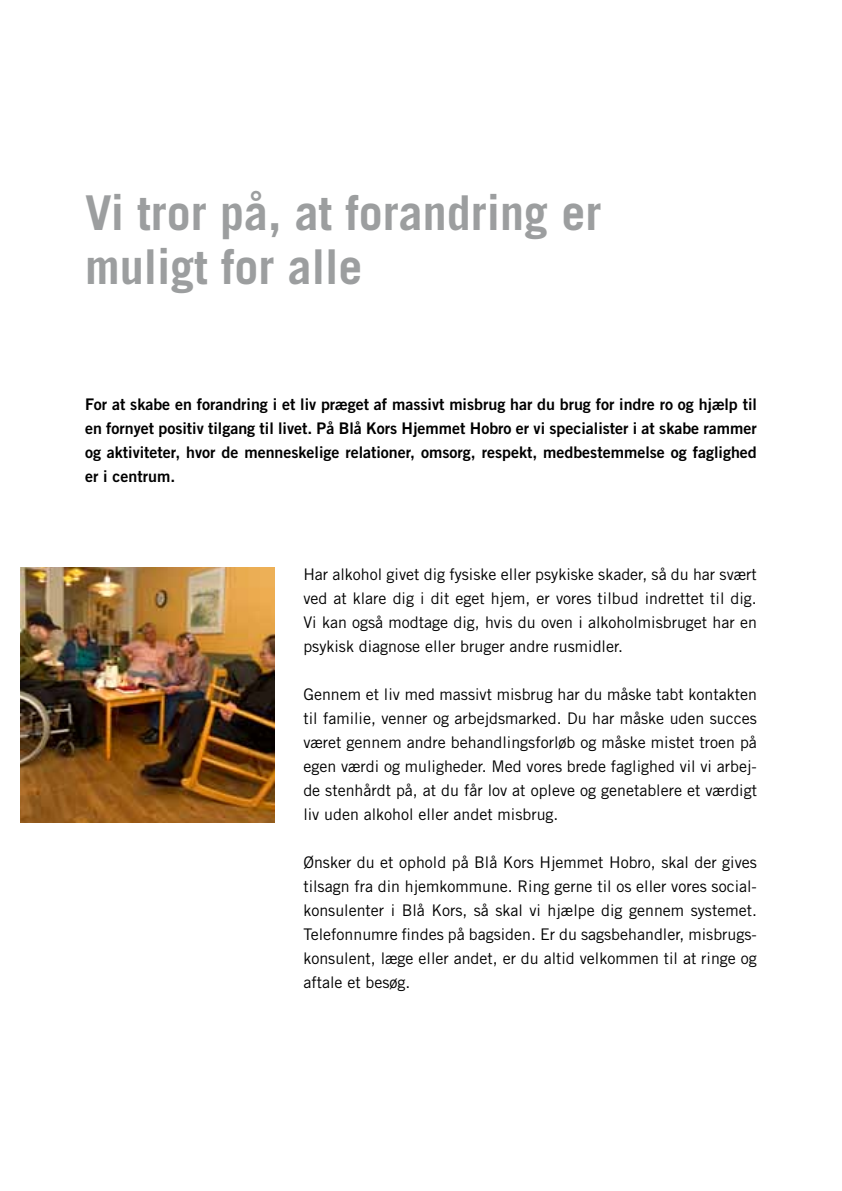
<style>
.page{position:relative;width:842px;height:1191px;background:#fff}
.page>*{position:absolute;margin:0;border:0;box-sizing:border-box;transform-origin:0 0}
.t1{font:700 48px/54px "Trade Gothic LT";color:#9c9e9f}
.t2{font:16px/24px "Trade Gothic LT";color:#000;text-align:justify}
.t3{font:16px/24px "Trade Gothic LT Bold Two";color:#000;text-align:justify}
</style>
<div class="page">
<img style="left:20px;top:567px;width:255px;height:255px">
<h1 class="t1" style="left:85px;top:185px;width:518px">Vi tror på, at forandring er muligt for alle</h1>
<p class="t3" style="left:85px;top:392px;width:673px">For at skabe en forandring i et liv præget af massivt misbrug har du brug for indre ro og hjælp til en fornyet positiv tilgang til livet. På Blå Kors Hjemmet Hobro er vi specialister i at skabe rammer og aktiviteter, hvor de menneskelige relationer, omsorg, respekt, medbestemmelse og faglighed er i centrum.</p>
<p class="t2" style="left:303px;top:561px;width:455px">Har alkohol givet dig fysiske eller psykiske skader, så du har svært ved at klare dig i dit eget hjem, er vores tilbud indrettet til dig.<br>Vi kan også modtage dig, hvis du oven i alkoholmisbruget har en psykisk diagnose eller bruger andre rusmidler.</p>
<p class="t2" style="left:303px;top:681px;width:455px">Gennem et liv med massivt misbrug har du måske tabt kontakten til familie, venner og arbejdsmarked. Du har måske uden succes været gennem andre behandlingsforløb og måske mistet troen på egen værdi og muligheder. Med vores brede faglighed vil vi arbej&shy;de stenhårdt på, at du får lov at opleve og genetablere et værdigt liv uden alkohol eller andet misbrug.</p>
<p class="t2" style="left:303px;top:849px;width:455px">Ønsker du et ophold på Blå Kors Hjemmet Hobro, skal der gives tilsagn fra din hjemkommune. Ring gerne til os eller vores social&shy;konsulenter i Blå Kors, så skal vi hjælpe dig gennem systemet.<br>Telefonnumre findes på bagsiden. Er du sagsbehandler, misbrugs&shy;konsulent, læge eller andet, er du altid velkommen til at ringe og aftale et besøg.</p>
</div>
